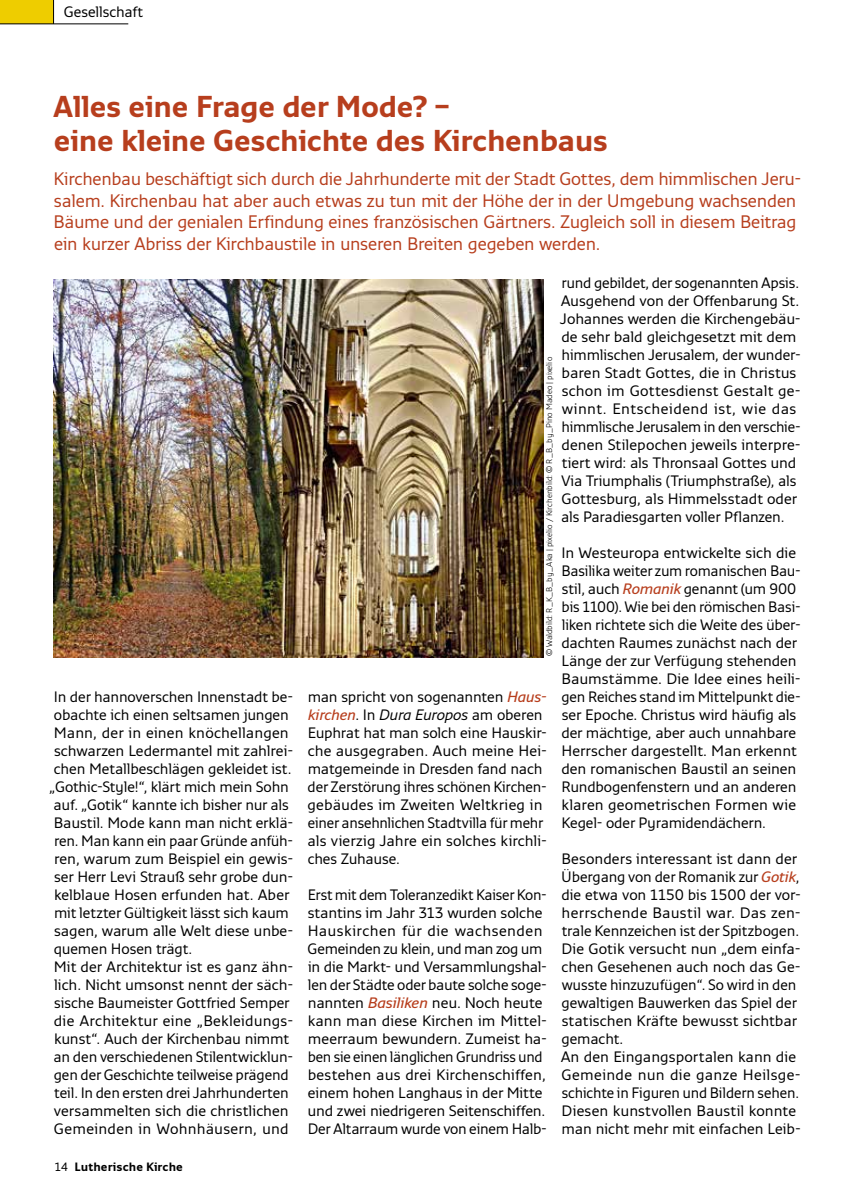
<style>
.page{position:relative;width:851px;height:1191px;background:#fff}
.page>*{position:absolute;margin:0;border:0;box-sizing:border-box;transform-origin:0 0}
.t1{font:700 30px/33.8px "Monitor";letter-spacing:-.02em;color:#b73e1d}
.t2{font:18px/21.6px "Monitor";letter-spacing:-.02em;color:#b73e1d}
.t3{font:15px/18px "Monitor";letter-spacing:-.01em;color:#000}
.t4{font:15px "Monitor";letter-spacing:.01em;color:#000}
.t5{font:700 12px "Monitor";letter-spacing:.005em;color:#000}
.t6{font:300 8.25px "Monitor";color:#000}
.s1{font-weight:400}
.s2{font-weight:600;font-style:italic;color:#b73e1d}
.s3{font-style:italic}
</style>
<div class="page">
<div style="left:0;top:0;width:54px;height:24px;background:#eecd00"></div>
<hr style="left:0;top:23px;width:128px;height:1px;background:#000">
<svg style="left:53px;top:0;width:1px;height:24px"></svg>
<img style="left:53px;top:279px;width:490px;height:378px">
<p class="t3" style="left:64px;top:2px;width:81px">Gesellschaft</p>
<h1 class="t1" style="left:53px;top:88px;width:557px">Alles eine Frage der Mode? –<br>eine kleine Geschichte des Kirchenbaus</h1>
<p class="t2" style="left:54px;top:167px;width:749px">Kirchenbau beschäftigt sich durch die Jahrhunderte mit der Stadt Gottes, dem himmlischen Jeru&shy;salem. Kirchenbau hat aber auch etwas zu tun mit der Höhe der in der Umgebung wachsenden Bäume und der genialen Erfindung eines französischen Gärtners. Zugleich soll in diesem Beitrag ein kurzer Abriss der Kirchbaustile in unseren Breiten gegeben werden.</p>
<p class="t3" style="left:54px;top:687px;width:241px">In der hannoverschen Innenstadt be-</p>
<p class="t3" style="left:54px;top:705px;width:236px">obachte ich einen seltsamen jungen</p>
<p class="t3" style="left:54px;top:723px;width:236px">Mann, der in einen knöchellangen</p>
<p class="t3" style="left:54px;top:741px;width:240px">schwarzen Ledermantel mit zahlrei-</p>
<p class="t3" style="left:54px;top:759px;width:239px">chen Metallbeschlägen gekleidet ist.</p>
<p class="t3" style="left:49px;top:777px;width:241px">„Gothic-Style!“, klärt mich mein Sohn</p>
<p class="t3" style="left:54px;top:795px;width:237px">auf. „Gotik“ kannte ich bisher nur als</p>
<p class="t3" style="left:54px;top:813px;width:241px">Baustil. Mode kann man nicht erklä-</p>
<p class="t3" style="left:54px;top:831px;width:240px">ren. Man kann ein paar Gründe anfüh-</p>
<p class="t3" style="left:54px;top:849px;width:241px">ren, warum zum Beispiel ein gewis-</p>
<p class="t3" style="left:54px;top:867px;width:240px">ser Herr Levi Strauß sehr grobe dun-</p>
<p class="t3" style="left:54px;top:885px;width:237px">kelblaue Hosen erfunden hat. Aber</p>
<p class="t3" style="left:54px;top:903px;width:236px">mit letzter Gültigkeit lässt sich kaum</p>
<p class="t3" style="left:54px;top:921px;width:240px">sagen, warum alle Welt diese unbe-</p>
<p class="t3" style="left:54px;top:939px;width:140px">quemen Hosen trägt.</p>
<p class="t3" style="left:54px;top:957px;width:241px">Mit der Architektur ist es ganz ähn-</p>
<p class="t3" style="left:54px;top:975px;width:240px">lich. Nicht umsonst nennt der säch-</p>
<p class="t3" style="left:54px;top:993px;width:237px">sische Baumeister Gottfried Semper</p>
<p class="t4" style="left:54px;top:1011px;width:241px">die Architektur eine „Bekleidungs-</p>
<p class="t3" style="left:54px;top:1029px;width:237px">kunst“. Auch der Kirchenbau nimmt</p>
<p class="t3" style="left:54px;top:1047px;width:241px">an den verschiedenen Stilentwicklun-</p>
<p class="t3" style="left:54px;top:1065px;width:236px">gen der Geschichte teilweise prägend</p>
<p class="t3" style="left:54px;top:1083px;width:236px">teil. In den ersten drei Jahrhunderten</p>
<p class="t3" style="left:54px;top:1101px;width:236px">versammelten sich die christlichen</p>
<p class="t4" style="left:54px;top:1119px;width:236px">Gemeinden in Wohnhäusern, und</p>
<p class="t5" style="left:54px;top:1159px;width:130px"><span class="s1">14</span> Lutherische Kirche</p>
<p class="t3" style="left:560px;top:273px;width:242px">rund gebildet, der sogenannten Apsis.<br>Ausgehend von der Offenbarung St.<br>Johannes werden die Kirchengebäu&shy;de sehr bald gleichgesetzt mit dem himmlischen Jerusalem, der wunder&shy;baren Stadt Gottes, die in Christus schon im Gottesdienst Gestalt ge&shy;winnt. Entscheidend ist, wie das himmlische Jerusalem in den verschie&shy;denen Stilepochen jeweils interpre&shy;tiert wird: als Thronsaal Gottes und Via Triumphalis (Triumphstraße), als Gottesburg, als Himmelsstadt oder als Paradiesgarten voller Pflanzen.</p>
<p class="t3" style="left:561px;top:543px;width:241px">In Westeuropa entwickelte sich die Basilika weiter zum romanischen Bau&shy;stil, auch <span class="s2">Romanik</span> genannt (um 900 bis 1100). Wie bei den römischen Basi&shy;liken richtete sich die Weite des über&shy;dachten Raumes zunächst nach der Länge der zur Verfügung stehenden Baumstämme. Die Idee eines heili&shy;gen Reiches stand im Mittelpunkt die&shy;ser Epoche. Christus wird häufig als der mächtige, aber auch unnahbare Herrscher dargestellt. Man erkennt den romanischen Baustil an seinen Rundbogenfenstern und an anderen klaren geometrischen Formen wie Kegel- oder Pyramidendächern.</p>
<p class="t3" style="left:560px;top:849px;width:242px">Besonders interessant ist dann der Übergang von der Romanik zur <span class="s2">Gotik</span>, die etwa von 1150 bis 1500 der vor&shy;herrschende Baustil war. Das zen-- trale Kennzeichen ist der Spitzbogen.<br>Die Gotik versucht nun „dem einfa&shy;chen Gesehenen auch noch das Ge&shy;wusste hinzuzufügen“. So wird in den gewaltigen Bauwerken das Spiel der statischen Kräfte bewusst sichtbar gemacht.<br>An den Eingangsportalen kann die Gemeinde nun die ganze Heilsge&shy;schichte in Figuren und Bildern sehen.<br>Diesen kunstvollen Baustil konnte man nicht mehr mit einfachen Leib-</p>
<p class="t6" style="left:544px;top:656px;width:301px;rotate:-90deg">© Waldbild: R_K_B_by_Aka | pixelio / Kirchenbild: © R_B_by_Pino Madeo | pixelio</p>
<p class="t3" style="left:307px;top:687px;width:241px">man spricht von sogenannten <span class="s2">Haus&shy;kirchen</span>. In <span class="s3">Dura Europos</span> am oberen Euphrat hat man solch eine Hauskir&shy;che ausgegraben. Auch meine Hei&shy;matgemeinde in Dresden fand nach der Zerstörung ihres schönen Kirchen&shy;gebäudes im Zweiten Weltkrieg in einer ansehnlichen Stadtvilla für mehr als vierzig Jahre ein solches kirchli&shy;ches Zuhause.</p>
<p class="t3" style="left:307px;top:885px;width:241px">Erst mit dem Toleranzedikt Kaiser Kon&shy;stantins im Jahr 313 wurden solche Hauskirchen für die wachsenden Gemeinden zu klein, und man zog um in die Markt- und Versammlungshal&shy;len der Städte oder baute solche soge&shy;nannten <span class="s2">Basiliken</span> neu. Noch heute kann man diese Kirchen im Mittel&shy;meerraum bewundern. Zumeist ha&shy;ben sie einen länglichen Grundriss und bestehen aus drei Kirchenschiffen, einem hohen Langhaus in der Mitte und zwei niedrigeren Seitenschiffen.<br>Der Altarraum wurde von einem Halb-</p>
</div>
